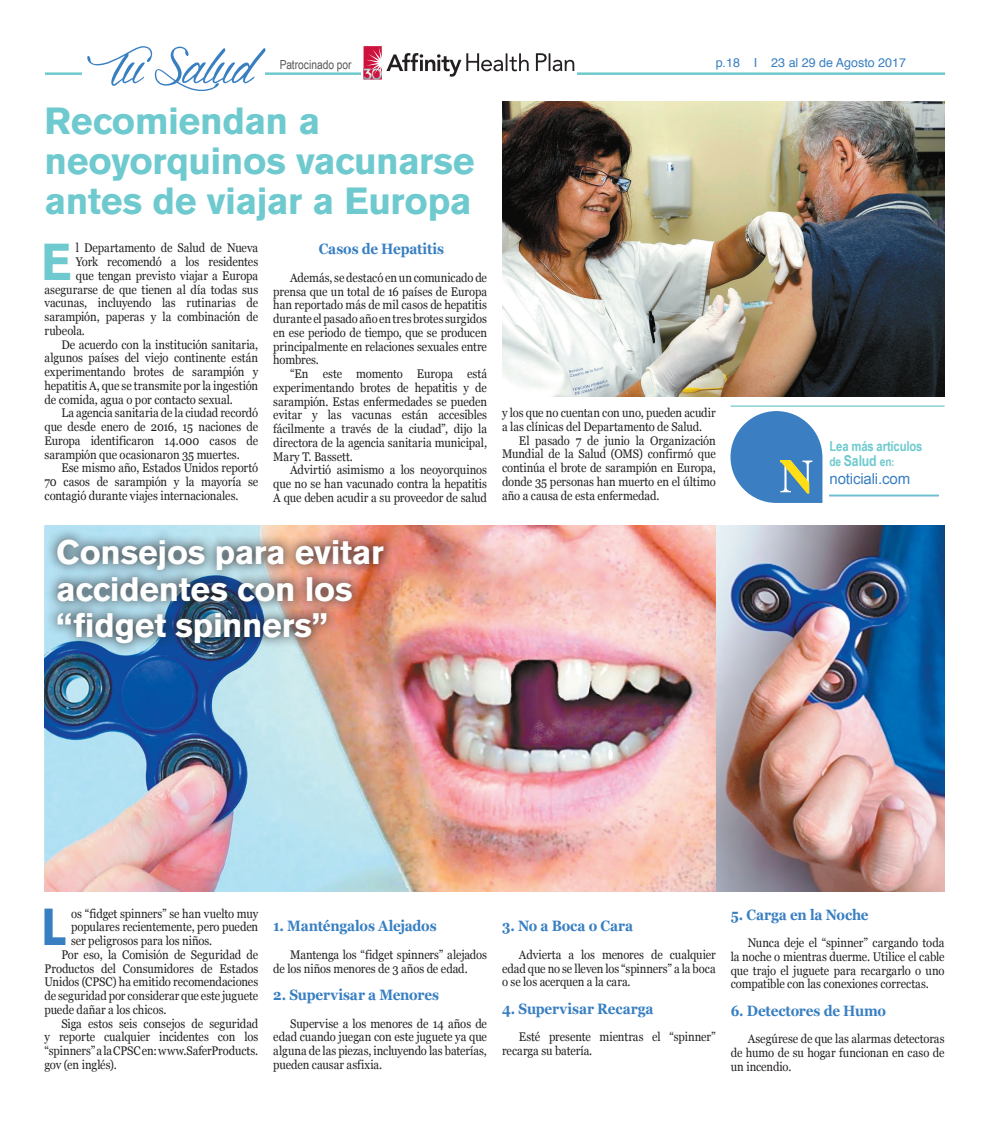
<style>
.page{position:relative;width:990px;height:1125px;background:#fff}
.page>*{position:absolute;margin:0;border:0;box-sizing:border-box;transform-origin:0 0}
.t1{font:112.5px "Dragonis Coming";color:#387fc2}
.t2{font:700 51.5px "Akzidenz Grotesk BE";color:#387fc2;scale:.9 1}
.t3{font:700 51.5px "Akzidenz Grotesk BE";color:#6ecace;scale:.9 1}
.t4{font:700 37.5px/40px "Akzidenz Grotesk BE";letter-spacing:-.01em;color:#6ecace}
.t5{font:700 33.75px/36.2px "Akzidenz Grotesk BE";letter-spacing:-.01em;color:#fff}
.t6{font:700 15px "Georgia";letter-spacing:-.01em;color:#387fc2;scale:.9 1}
.t7{font:15px "Arial";letter-spacing:-.01em;color:#387fc2}
.t8{font:700 15px "Arial Narrow";letter-spacing:-.01em;color:#6ecace}
.t9{font:14.88px "Helvetica";color:#3b7fc2}
.t10{font:700 13.75px "Arial Narrow";letter-spacing:-.01em;color:#6ecace}
.t11{font:12.5px/13.8px "Georgia";letter-spacing:-.005em;color:#231f20;text-align:justify;scale:.9 1}
.t12{font:12.5px "Helvetica";color:#387fc2}
.t13{font:12.5px "Arial Narrow";color:#57585a}
.s1{font-size:12.5px}
.s2{font-size:11.25px}
</style>
<div class="page">
<hr style="left:45px;top:72px;width:900px;height:3px;background:#6fcace">
<svg style="left:361px;top:46px;width:216px;height:34px"></svg>
<svg style="left:364px;top:46px;width:210px;height:33px"></svg>
<div style="left:83px;top:7px;width:182px;height:86px;background:#fff"></div>
<img style="left:502px;top:102px;width:443px;height:295px">
<img style="left:45px;top:525px;width:900px;height:366px">
<div style="left:46px;top:528px;width:349px;height:127px;background:#231f20;opacity:.88"></div>
<svg style="left:731px;top:411px;width:91px;height:92px"></svg>
<hr style="left:731px;top:405px;width:214px;height:2px;background:#6ecace">
<hr style="left:829px;top:495px;width:110px;height:1px;background:#6ecace">
<h1 class="t1" style="left:94px;top:-22px;width:162px">Tu Salud</h1>
<p class="t13" style="left:280px;top:55px;width:73px">Patrocinado por</p>
<h3 class="t4" style="left:45px;top:102px;width:432px">Recomiendan a neoyorquinos vacunarse antes de viajar a Europa</h3>
<h2 class="t3" style="left:41px;top:232px;width:35px">E</h2>
<p class="t11" style="left:76px;top:241px;width:204px">l Departamento de Salud de Nueva</p>
<p class="t11" style="left:76px;top:254px;width:204px">York recomendó a los residentes</p>
<p class="t11" style="left:76px;top:268px;width:204px">que tengan previsto viajar a Europa</p>
<p class="t11" style="left:45px;top:282px;width:239px">asegurarse de que tienen al día todas sus</p>
<p class="t11" style="left:45px;top:296px;width:239px">vacunas, incluyendo las rutinarias de</p>
<p class="t11" style="left:45px;top:309px;width:239px">sarampión, paperas y la combinación de</p>
<p class="t11" style="left:45px;top:323px;width:46px">rubeola.</p>
<p class="t11" style="left:61px;top:337px;width:220px">De acuerdo con la institución sanitaria,</p>
<p class="t11" style="left:45px;top:351px;width:239px">algunos países del viejo continente están</p>
<p class="t11" style="left:45px;top:364px;width:239px">experimentando brotes de sarampión y</p>
<p class="t11" style="left:45px;top:378px;width:239px">hepatitis A, que se transmite por la ingestión</p>
<p class="t11" style="left:45px;top:392px;width:211px">de comida, agua o por contacto sexual.</p>
<p class="t11" style="left:61px;top:406px;width:220px">La agencia sanitaria de la ciudad recordó</p>
<p class="t11" style="left:45px;top:419px;width:239px">que desde enero de 2016, 15 naciones de</p>
<p class="t11" style="left:45px;top:433px;width:239px">Europa identificaron 14.000 casos de</p>
<p class="t11" style="left:45px;top:447px;width:218px">sarampión que ocasionaron 35 muertes.</p>
<p class="t11" style="left:61px;top:461px;width:220px">Ese mismo año, Estados Unidos reportó</p>
<p class="t11" style="left:45px;top:474px;width:239px">70 casos de sarampión y la mayoría se</p>
<p class="t11" style="left:45px;top:488px;width:217px">contagió durante viajes internacionales.</p>
<p class="t6" style="left:319px;top:238px;width:141px">Casos de Hepatitis</p>
<p class="t11" style="left:273px;top:270px;width:239px;text-indent:17px">Además, se destacó en un comunicado de prensa que un total de 16 países de Europa han reportado más de mil casos de hepatitis durante el pasado año en tres brotes surgidos en ese periodo de tiempo, que se producen principalmente en relaciones sexuales entre hombres.</p>
<p class="t11" style="left:273px;top:366px;width:239px;text-indent:17px">“En este momento Europa está experimentando brotes de hepatitis y de sarampión. Estas enfermedades se pueden evitar y las vacunas están accesibles fácilmente a través de la ciudad”, dijo la directora de la agencia sanitaria municipal, Mary T. Bassett.</p>
<p class="t11" style="left:273px;top:463px;width:239px;text-indent:17px">Advirtió asimismo a los neoyorquinos que no se han vacunado contra la hepatitis A que deben acudir a su proveedor de salud</p>
<h3 class="t5" style="left:56px;top:535px;width:329px">Consejos para evitar accidentes con los “fidget spinners”</h3>
<p class="t12" style="left:716px;top:53px;width:192px">p.18 I 23 al 29 de Agosto 2017</p>
<p class="t11" style="left:502px;top:406px;width:239px">y los que no cuentan con uno, pueden acudir a las clínicas del Departamento de Salud.</p>
<p class="t11" style="left:502px;top:433px;width:239px;text-indent:17px">El pasado 7 de junio la Organización Mundial de la Salud (OMS) confirmó que continúa el brote de sarampión en Europa, donde 35 personas han muerto en el último año a causa de esta enfermedad.</p>
<p class="t10" style="left:829px;top:436px;width:95px">Lea más artículos</p>
<p class="t8" style="left:829px;top:449px;width:67px"><span class="s1">de</span> Salud <span class="s1">en</span><span class="s2">:</span></p>
<p class="t7" style="left:829px;top:468px;width:82px">noticiali.com</p>
<p class="t9" style="left:830px;top:470px;width:83px">noticiali.com</p>
<h2 class="t2" style="left:41px;top:897px;width:29px">L</h2>
<p class="t11" style="left:71px;top:906px;width:209px">os “fidget spinners” se han vuelto muy</p>
<p class="t11" style="left:71px;top:920px;width:209px">populares recientemente, pero pueden</p>
<p class="t11" style="left:71px;top:933px;width:158px">ser peligrosos para los niños.</p>
<p class="t11" style="left:61px;top:947px;width:220px">Por eso, la Comisión de Seguridad de</p>
<p class="t11" style="left:45px;top:961px;width:239px">Productos del Consumidores de Estados</p>
<p class="t11" style="left:45px;top:975px;width:239px">Unidos (CPSC) ha emitido recomendaciones</p>
<p class="t11" style="left:45px;top:988px;width:239px">de seguridad por considerar que este juguete</p>
<p class="t11" style="left:45px;top:1002px;width:137px">puede dañar a los chicos.</p>
<p class="t11" style="left:61px;top:1016px;width:220px">Siga estos seis consejos de seguridad</p>
<p class="t11" style="left:45px;top:1030px;width:239px">y reporte cualquier incidentes con los</p>
<p class="t11" style="left:45px;top:1043px;width:239px">“spinners” a la CPSC en:www.SaferProducts.</p>
<p class="t11" style="left:45px;top:1057px;width:82px">gov (en inglés).</p>
<p class="t6" style="left:273px;top:915px;width:183px">1. Manténgalos Alejados</p>
<p class="t11" style="left:273px;top:947px;width:239px;text-indent:17px">Mantenga los “fidget spinners” alejados de los niños menores de 3 años de edad.</p>
<p class="t6" style="left:273px;top:984px;width:186px">2. Supervisar a Menores</p>
<p class="t11" style="left:273px;top:1016px;width:239px;text-indent:17px">Supervise a los menores de 14 años de edad cuando juegan con este juguete ya que alguna de las piezas, incluyendo las baterías, pueden causar asfixia.</p>
<p class="t6" style="left:502px;top:915px;width:147px">3. No a Boca o Cara</p>
<p class="t11" style="left:502px;top:947px;width:239px;text-indent:17px">Advierta a los menores de cualquier edad que no se lleven los “spinners” a la boca o se los acerquen a la cara.</p>
<p class="t6" style="left:502px;top:997px;width:170px">4. Supervisar Recarga</p>
<p class="t11" style="left:502px;top:1030px;width:239px;text-indent:17px">Esté presente mientras el “spinner” recarga su batería.</p>
<p class="t6" style="left:731px;top:903px;width:155px">5. Carga en la Noche</p>
<p class="t11" style="left:731px;top:935px;width:239px;text-indent:17px">Nunca deje el “spinner” cargando toda la noche o mientras duerme. Utilice el cable que trajo el juguete para recargarlo o uno compatible con las conexiones correctas.</p>
<p class="t6" style="left:731px;top:999px;width:174px">6. Detectores de Humo</p>
<p class="t11" style="left:731px;top:1032px;width:239px;text-indent:17px">Asegúrese de que las alarmas detectoras de humo de su hogar funcionan en caso de un incendio.</p>
</div>
